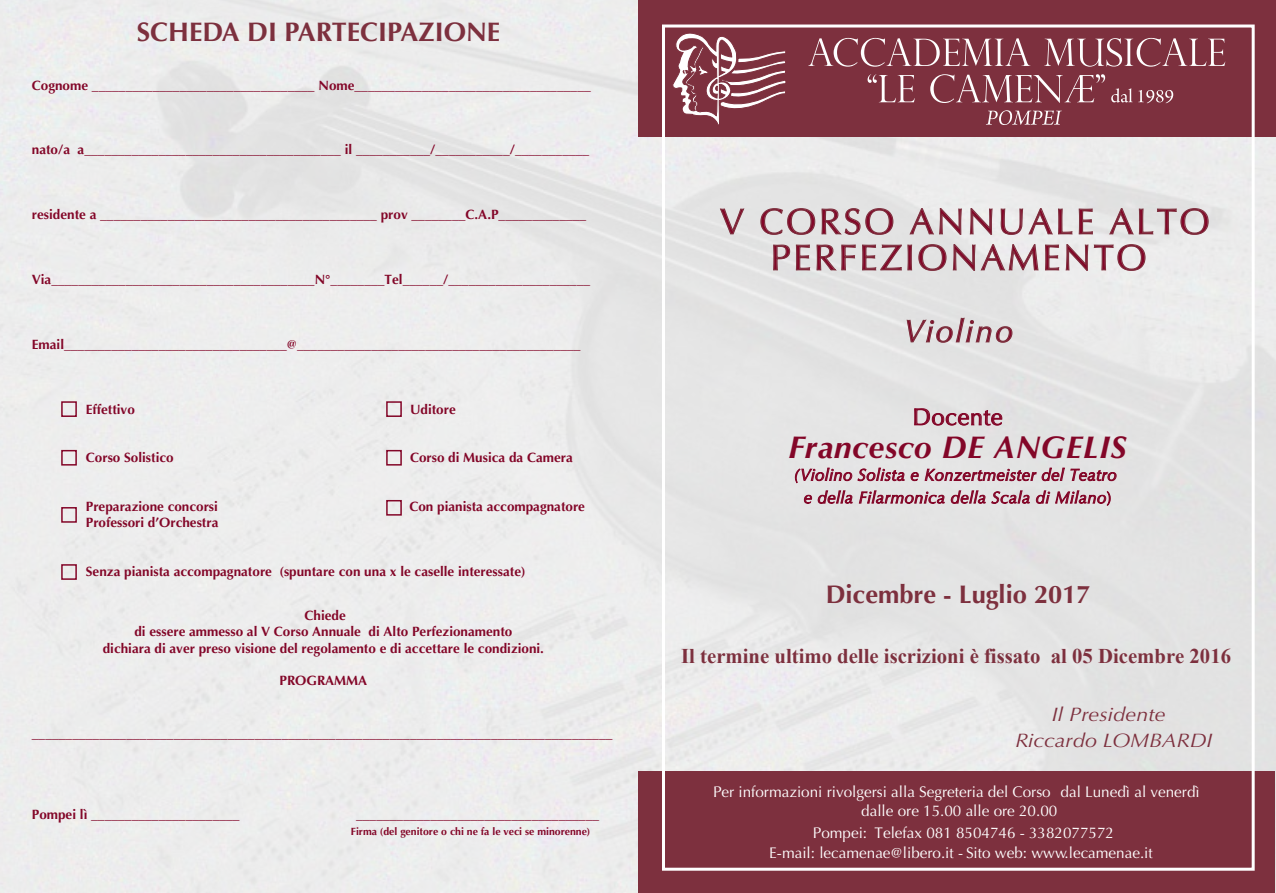
<style>
.page{position:relative;width:1276px;height:893px;background:#fff}
.page>*{position:absolute;margin:0;border:0;box-sizing:border-box;transform-origin:0 0}
.t1{font:36px/36px "Optima";letter-spacing:.075em;color:#830628;text-align:center}
.t2{font:italic 700 31.5px "Optima";letter-spacing:.025em;color:#830628}
.t3{font:italic 31.5px "Optima";letter-spacing:.075em;color:#830628}
.t4{font:700 26.85px "Optima";color:#7d303e}
.t5{font:700 25.5px "Optima";color:#7d303e}
.t6{font:23.55px "Optima";letter-spacing:.025em;color:#830628}
.t7{font:700 21px "Times New Roman";color:#7d303e}
.t8{font:italic 19.5px/25.7px "Optima";color:#7d303e;text-align:center;scale:1.1 1}
.t9{font:italic 16.5px/22.6px "Optima";letter-spacing:.025em;color:#830628;text-align:center}
.t10{font:15.45px/20px "Optima";color:#fff;text-align:center}
.t11{font:700 13.5px/16.2px "Optima";color:#830628;text-align:center}
.t12{font:700 10.5px "Optima";color:#830628}
.s1{font-style:normal}
</style>
<div class="page">
<img style="left:0;top:0;width:1276px;height:892px">
<svg style="left:719px;top:207px;width:26px;height:28px"></svg>
<svg style="left:760px;top:207px;width:449px;height:65px;background:#d7cbcd"></svg>
<svg style="left:906px;top:317px;width:107px;height:26px;background:#cdbec1"></svg>
<div style="left:638px;top:771px;width:636px;height:121px;background:#7d303e"></div>
<div style="left:638px;top:0;width:638px;height:137px;background:#7d303e"></div>
<div style="left:662px;top:25px;width:592px;height:845px;border:3px solid #fff"></div>
<svg style="left:914px;top:408px;width:88px;height:17px"></svg>
<svg style="left:795px;top:468px;width:109px;height:15px;background:#c59da8"></svg>
<svg style="left:911px;top:472px;width:7px;height:9px"></svg>
<svg style="left:925px;top:469px;width:111px;height:12px"></svg>
<svg style="left:1042px;top:468px;width:22px;height:13px"></svg>
<svg style="left:1071px;top:469px;width:45px;height:12px"></svg>
<svg style="left:804px;top:495px;width:8px;height:8px"></svg>
<svg style="left:818px;top:490px;width:34px;height:13px"></svg>
<svg style="left:859px;top:490px;width:85px;height:13px"></svg>
<svg style="left:951px;top:490px;width:34px;height:13px"></svg>
<svg style="left:991px;top:490px;width:38px;height:13px"></svg>
<svg style="left:1036px;top:490px;width:74px;height:15px"></svg>
<div style="left:61px;top:401px;width:16px;height:16px;border:2px solid #830628"></div>
<div style="left:61px;top:450px;width:16px;height:15px;border:2px solid #830628"></div>
<div style="left:61px;top:507px;width:16px;height:15px;border:2px solid #830628"></div>
<div style="left:61px;top:564px;width:16px;height:16px;border:2px solid #830628"></div>
<div style="left:386px;top:401px;width:16px;height:16px;border:2px solid #830628"></div>
<div style="left:386px;top:450px;width:16px;height:15px;border:2px solid #830628"></div>
<div style="left:386px;top:500px;width:16px;height:15px;border:2px solid #830628"></div>
<svg style="left:672px;top:24px;width:114px;height:101px"></svg>
<svg style="left:986px;top:110px;width:75px;height:15px"></svg>
<svg style="left:808px;top:38px;width:222px;height:29px"></svg>
<svg style="left:1044px;top:38px;width:181px;height:29px"></svg>
<svg style="left:867px;top:74px;width:48px;height:28px"></svg>
<svg style="left:930px;top:74px;width:175px;height:29px"></svg>
<svg style="left:1111px;top:88px;width:21px;height:14px"></svg>
<svg style="left:1138px;top:90px;width:35px;height:13px"></svg>
<h3 class="t4" style="left:137px;top:16px;width:365px">SCHEDA DI PARTECIPAZIONE</h3>
<p class="t11" style="left:32px;top:77px;width:560px">Cognome _________________________________ Nome___________________________________</p>
<p class="t11" style="left:32px;top:142px;width:559px">nato/a a______________________________________ il ___________/___________/___________</p>
<p class="t11" style="left:32px;top:207px;width:556px">residente a _________________________________________ prov ________C.A.P_____________</p>
<p class="t11" style="left:32px;top:271px;width:560px">Via_______________________________________N°________Tel______/_____________________</p>
<p class="t11" style="left:32px;top:336px;width:550px">Email_________________________________@__________________________________________</p>
<p class="t11" style="left:86px;top:401px;width:51px">Effettivo</p>
<p class="t11" style="left:410px;top:401px;width:47px">Uditore</p>
<p class="t11" style="left:86px;top:450px;width:89px">Corso Solistico</p>
<p class="t11" style="left:410px;top:450px;width:164px">Corso di Musica da Camera</p>
<p class="t11" style="left:86px;top:498px;width:134px">Preparazione concorsi</p>
<p class="t11" style="left:409px;top:498px;width:177px">Con pianista accompagnatore</p>
<p class="t11" style="left:86px;top:514px;width:134px">Professori d’Orchestra</p>
<p class="t11" style="left:86px;top:563px;width:441px">Senza pianista accompagnatore (spuntare con una x le caselle interessate)</p>
<p class="t11" style="left:103px;top:607px;width:443px">Chiede<br>di essere ammesso al V Corso Annuale di Alto Perfezionamento<br>dichiara di aver preso visione del regolamento e di accettare le condizioni.</p>
<p class="t11" style="left:279px;top:672px;width:89px">PROGRAMMA</p>
<p class="t11" style="left:32px;top:725px;width:582px">______________________________________________________________________________________</p>
<p class="t11" style="left:32px;top:806px;width:209px">Pompei lì ______________________</p>
<p class="t11" style="left:356px;top:806px;width:244px">____________________________________</p>
<p class="t12" style="left:351px;top:825px;width:241px">Firma (del genitore o chi ne fa le veci se minorenne)</p>
<h1 class="t1" style="left:720px;top:204px;width:491px">V CORSO ANNUALE ALTO<br>PERFEZIONAMENTO</h1>
<h2 class="t3" style="left:904px;top:313px;width:110px">Violino</h2>
<h3 class="t6" style="left:912px;top:403px;width:91px">Docente</h3>
<h2 class="t2" style="left:788px;top:428px;width:340px">Francesco DE ANGELIS</h2>
<p class="t9" style="left:793px;top:463px;width:325px">(Violino Solista e Konzertmeister del Teatro e della Filarmonica della Scala di Milano<span class="s1">)</span></p>
<h3 class="t5" style="left:825px;top:579px;width:267px">Dicembre - Luglio 2017</h3>
<h3 class="t7" style="left:681px;top:641px;width:551px">Il termine ultimo delle iscrizioni è fissato al 05 Dicembre 2016</h3>
<h3 class="t8" style="left:1015px;top:701px;width:181px">Il Presidente<br>Riccardo LOMBARDI</h3>
<p class="t10" style="left:713px;top:781px;width:488px">Per informazioni rivolgersi alla Segreteria del Corso dal Lunedì al venerdì</p>
<p class="t10" style="left:769px;top:823px;width:385px">Pompei: Telefax 081 8504746 - 3382077572<br>E-mail: lecamenae@libero.it - Sito web: www.lecamenae.it</p>
<p class="t10" style="left:861px;top:801px;width:198px">dalle ore 15.00 alle ore 20.00</p>
</div>
